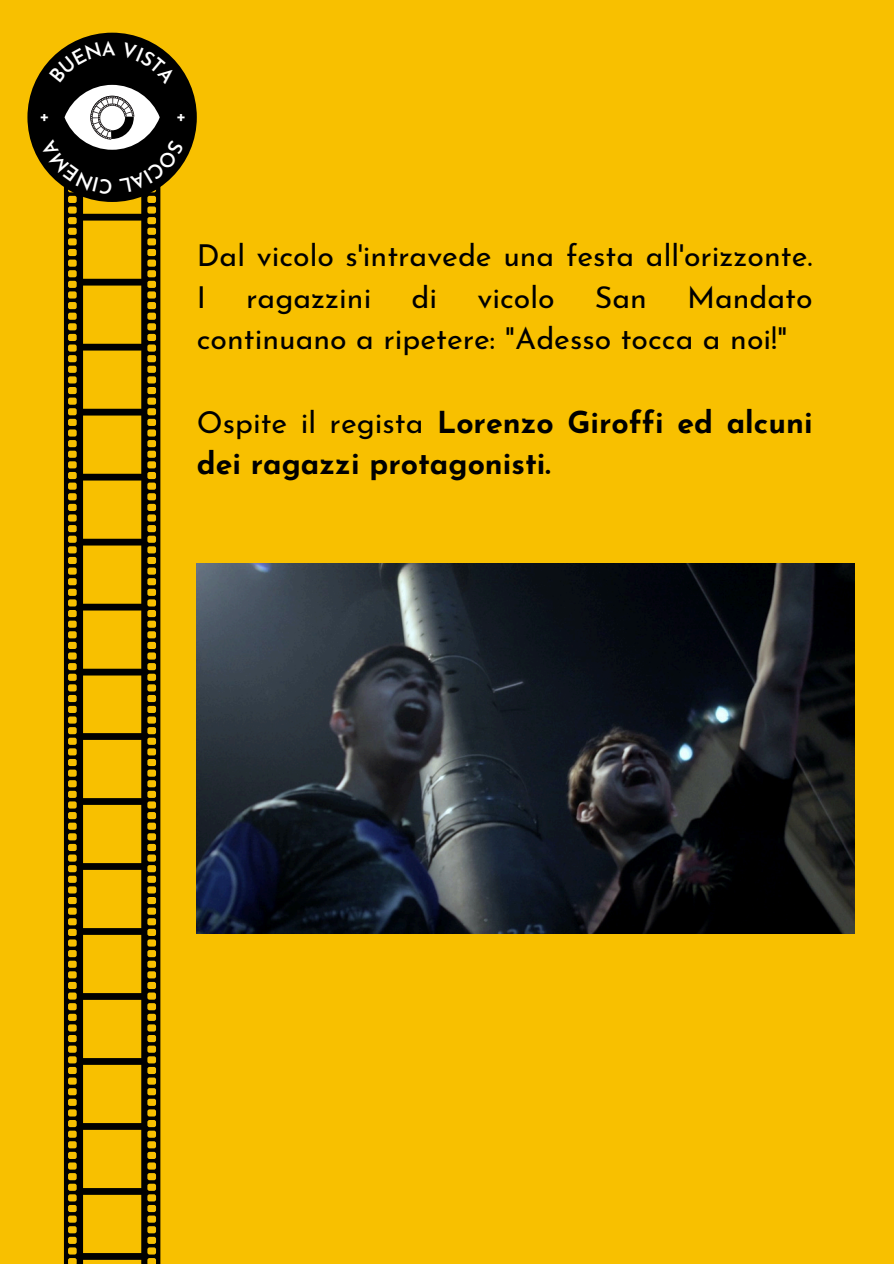
<style>
.page{position:relative;width:894px;height:1264px;background:#fff}
.page>*{position:absolute;margin:0;border:0;box-sizing:border-box;transform-origin:0 0}
.t1{font:30.3px/41.7px "Josefin Sans";color:#000}
.t2{font:700 30.3px/41.7px "Josefin Sans";color:#000}
.t3{font:600 19.65px "Josefin Sans";color:#fff}
.s1{font-weight:400}
</style>
<div class="page">
<div style="left:0;top:0;width:893px;height:1263px;background:#f8c000"></div>
<svg style="left:64px;top:194px;width:96px;height:1069px"></svg>
<div style="left:27px;top:33px;width:170px;height:169px;background:#000;border-radius:50%"></div>
<img style="left:197px;top:563px;width:657px;height:370px">
<svg style="left:40px;top:40px;width:144px;height:154px"></svg>
<p class="t3" style="left:39px;top:107px;width:12px">+</p>
<p class="t3" style="left:176px;top:107px;width:12px">+</p>
<p class="t1" style="left:197px;top:238px;width:617px">Dal vicolo s'intravede una festa all'orizzonte.<br>I</p>
<p class="t1" style="left:197px;top:279px;width:617px;text-indent:490px">Mandato continuano a ripetere: "Adesso tocca a noi!"</p>
<p class="t1" style="left:246px;top:279px;width:127px">ragazzini</p>
<p class="t1" style="left:411px;top:279px;width:27px">di</p>
<p class="t1" style="left:477px;top:279px;width:79px">vicolo</p>
<p class="t1" style="left:594px;top:279px;width:54px">San</p>
<p class="t2" style="left:197px;top:404px;width:617px"><span class="s1">Ospite il regista</span> Lorenzo Giroffi ed alcuni dei ragazzi protagonisti.</p>
</div>
